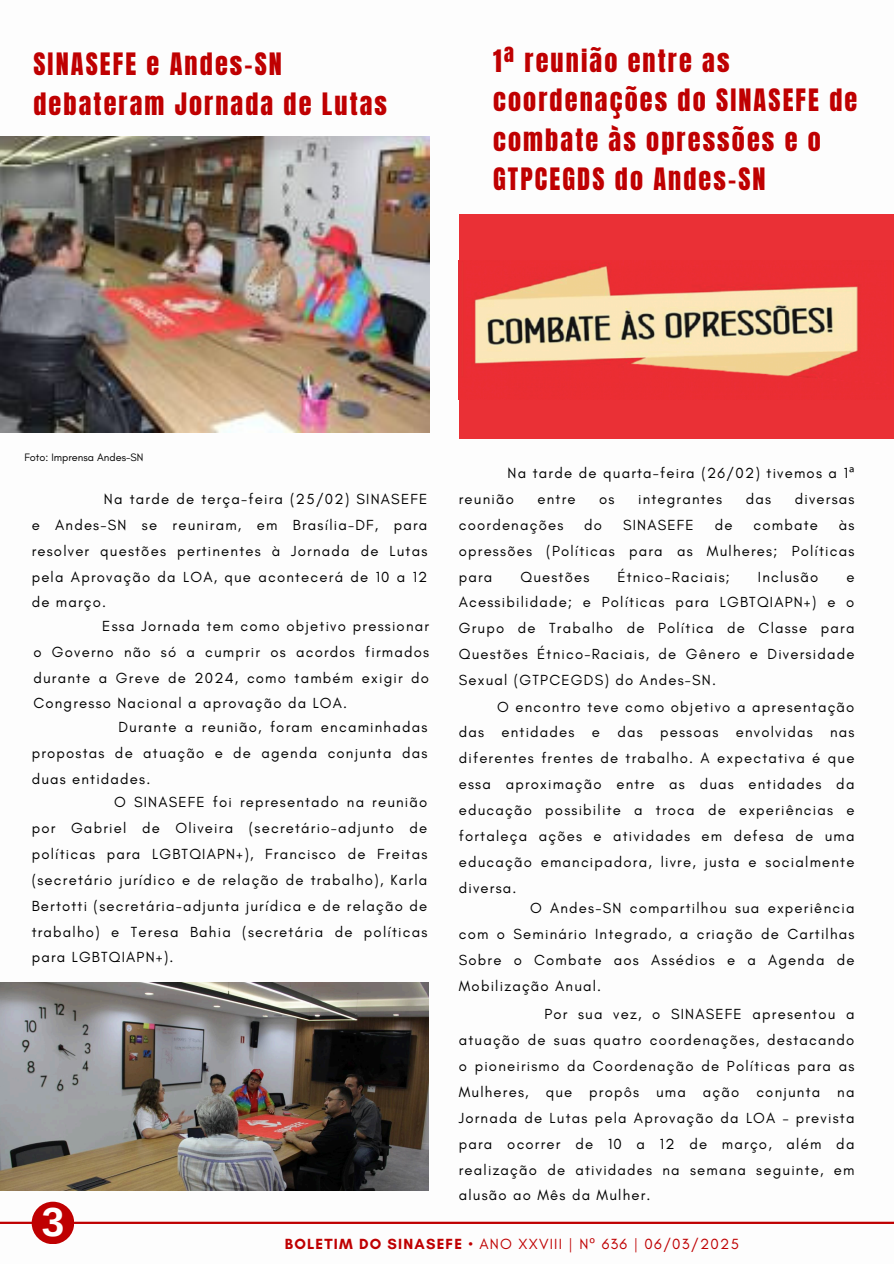
<style>
.page{position:relative;width:894px;height:1264px;background:#fff}
.page>*{position:absolute;margin:0;border:0;box-sizing:border-box;transform-origin:0 0}
.t1{font:700 40.5px "Arimo";color:#fff}
.t2{font:26.25px/39.3px "Anton";letter-spacing:.08em;color:#bf0001}
.t3{font:15px "Glacial Indifference";letter-spacing:.08em;color:#bf0001}
.t4{font:14.85px/25.8px "Glacial Indifference";letter-spacing:.08em;color:#000;text-align:justify}
.t5{font:10.95px "Glacial Indifference";color:#000}
.s1{font-family:"Noto Sans"}
.s2{font-weight:700}
</style>
<div class="page">
<hr style="left:0;top:1221px;width:893px;height:2px;background:#bf0001">
<div style="left:32px;top:1201px;width:42px;height:43px;background:#bf0001;border-radius:50%"></div>
<div style="left:458px;top:214px;width:435px;height:224px;background:#ea3036"></div>
<img style="left:458px;top:264px;width:400px;height:114px">
<img style="left:0;top:137px;width:430px;height:296px">
<img style="left:0;top:982px;width:429px;height:208px">
<p class="t2" style="left:33px;top:44px;width:355px;line-height:40.5px">SINASEFE e Andes-SN debateram Jornada de Lutas</p>
<h3 class="t2" style="left:493px;top:42px;width:365px">1ª reunião entre as coordenações do SINASEFE de combate às opressões e o<br>GTPCEGDS do Andes-SN</h3>
<h3 class="t5" style="left:24px;top:451px;width:120px">Foto: Imprensa Andes-SN</h3>
<h1 class="t4" style="left:32px;top:485px;width:397px;text-indent:72px">Na tarde de terça-feira (25/02) SINASEFE e Andes-SN se reuniram, em Brasília-DF, para resolver questões pertinentes à Jornada de Lutas pela Aprovação da LOA, que acontecerá de 10 a 12 de março.</h1>
<p class="t4" style="left:33px;top:612px;width:397px;text-indent:69px">Essa Jornada tem como objetivo pressionar o Governo não só a cumprir os acordos firmados durante a Greve de 2024, como também exigir do Congresso Nacional a aprovação da LOA.</p>
<h3 class="t4" style="left:32px;top:713px;width:397px;text-indent:87px">Durante a reunião, foram encaminhadas propostas de atuação e de agenda conjunta das duas entidades.</h3>
<h3 class="t4" style="left:32px;top:789px;width:397px;text-indent:82px">O SINASEFE foi representado na reunião por Gabriel de Oliveira (secretário-adjunto de políticas para LGBTQIAPN+), Francisco de Freitas (secretário jurídico e de relação de trabalho), Karla Bertotti (secretária-adjunta jurídica e de relação de trabalho) e Teresa Bahia (secretária de políticas para LGBTQIAPN+).</h3>
<h3 class="t4" style="left:458px;top:460px;width:397px;text-indent:49px">Na tarde de quarta-feira (26/02) tivemos a 1<span class="s1">ª </span>reunião</h3>
<h3 class="t4" style="left:537px;top:486px;width:40px">entre</h3>
<h3 class="t4" style="left:599px;top:486px;width:17px">os</h3>
<h3 class="t4" style="left:638px;top:486px;width:86px">integrantes</h3>
<h3 class="t4" style="left:745px;top:486px;width:27px">das</h3>
<h3 class="t4" style="left:794px;top:486px;width:61px">diversas</h3>
<h3 class="t4" style="left:458px;top:511px;width:106px">coordenações</h3>
<h3 class="t4" style="left:584px;top:511px;width:19px">do</h3>
<h3 class="t4" style="left:623px;top:511px;width:72px">SINASEFE</h3>
<h3 class="t4" style="left:714px;top:511px;width:19px">de</h3>
<h3 class="t4" style="left:753px;top:511px;width:66px">combate</h3>
<h3 class="t4" style="left:458px;top:511px;width:397px;text-indent:380px">às opressões (Políticas para as Mulheres; Políticas para</h3>
<h3 class="t4" style="left:520px;top:563px;width:70px">Questões</h3>
<h3 class="t4" style="left:617px;top:563px;width:114px">Étnico-Raciais;</h3>
<h3 class="t4" style="left:757px;top:563px;width:62px">Inclusão</h3>
<h3 class="t4" style="left:458px;top:563px;width:397px;text-indent:387px">e Acessibilidade; e Políticas para LGBTQIAPN+) e o Grupo de Trabalho de Política de Classe para Questões Étnico-Raciais, de Gênero e Diversidade Sexual (GTPCEGDS) do Andes-SN.</h3>
<h3 class="t4" style="left:458px;top:693px;width:397px;text-indent:38px">O encontro teve como objetivo a apresentação das entidades e das pessoas envolvidas nas diferentes frentes de trabalho. A expectativa é que essa aproximação entre as duas entidades da educação possibilite a troca de experiências e fortaleça ações e atividades em defesa de uma educação emancipadora, livre, justa e socialmente diversa.</h3>
<h3 class="t4" style="left:458px;top:895px;width:397px;text-indent:71px">O Andes-SN compartilhou sua experiência com o Seminário Integrado, a criação de Cartilhas Sobre o Combate aos Assédios e a Agenda de Mobilização Anual.</h3>
<p class="t4" style="left:458px;top:1001px;width:397px;text-indent:85px">Por sua vez, o SINASEFE apresentou a atuação de suas quatro coordenações, destacando o pioneirismo da Coordenação de Políticas para as Mulheres, que propôs uma ação conjunta na Jornada de Lutas pela Aprovação da LOA – prevista para ocorrer de 10 a 12 de março, além da realização de atividades na semana seguinte, em alusão ao Mês da Mulher.</p>
<h1 class="t1" style="left:42px;top:1199px;width:24px">3</h1>
<p class="t3" style="left:285px;top:1234px;width:455px"><span class="s2">BOLETIM DO SINASEFE</span> • ANO XXVIII | N<span class="s1">º</span> 636 | 06/03/2025</p>
</div>
